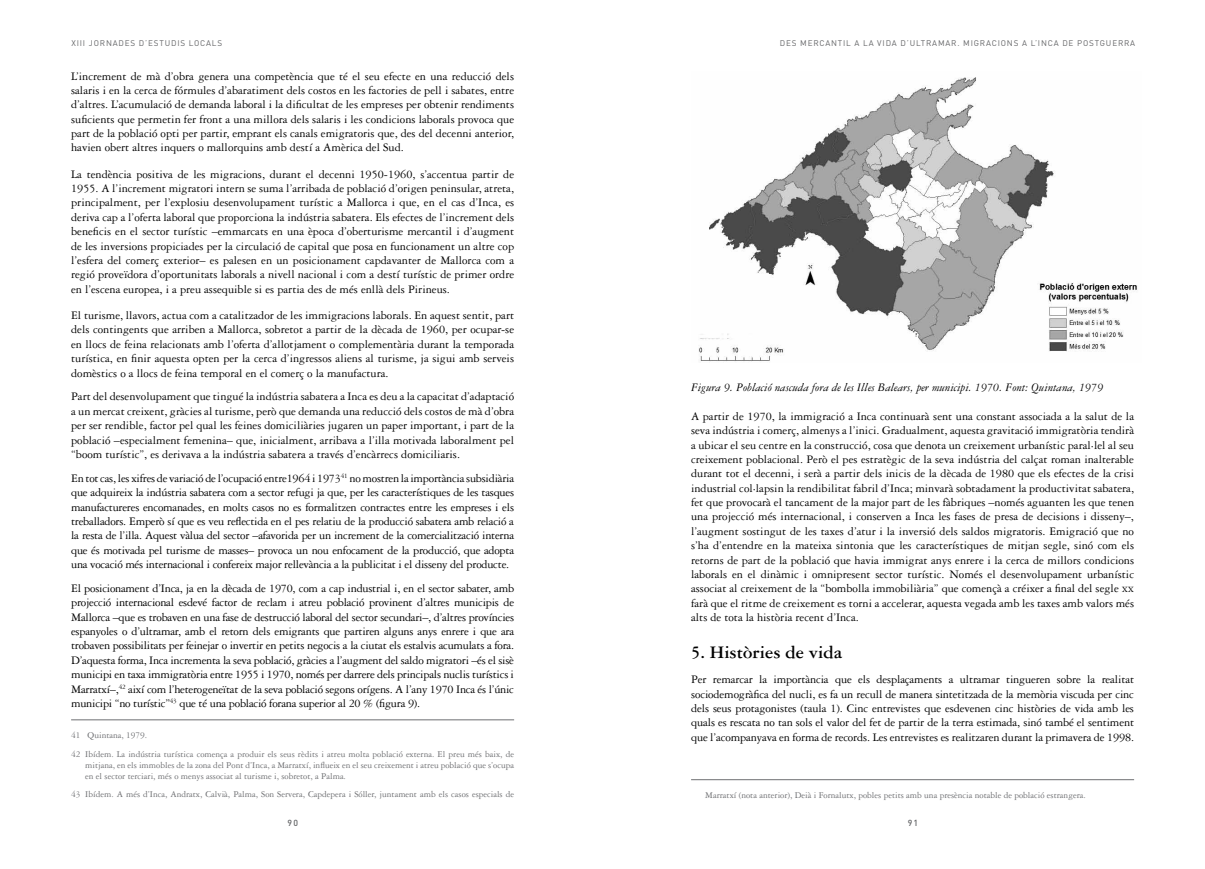
<style>
.page{position:relative;width:1205px;height:869px;background:#fff}
.page>*{position:absolute;margin:0;border:0;box-sizing:border-box;transform-origin:0 0}
.t1{font:700 18.75px "Garamond Three";color:#000}
.t2{font:12.25px/14.4px "Garamond Three";color:#000;text-align:justify}
.t3{font:italic 12.25px "Garamond Three";color:#000}
.t4{font:9.38px/18.4px "Garamond Three";color:#6d6e71}
.t5{font:500 8.75px "DIN";color:#636466}
.t6{font:8.12px "DIN";letter-spacing:.1em;color:#636466}
.s1{font-size:8.62px}
</style>
<div class="page">
<hr style="left:71px;top:719px;width:443px;height:1px;background:#6d6e71">
<hr style="left:691px;top:779px;width:443px;height:1px;background:#6d6e71">
<img style="left:699px;top:77px;width:438px;height:285px">
<p class="t6" style="left:71px;top:38px;width:152px">XIII JORNADES D’ESTUDIS LOCALS</p>
<p class="t6" style="left:780px;top:38px;width:7px">DES</p>
<p class="t6" style="left:800px;top:38px;width:15px">MERCANT</p>
<p class="t6" style="left:843px;top:38px;width:73px">IL A LA VIDA D’ULTRA</p>
<p class="t6" style="left:938px;top:38px;width:43px">MAR. MIGRAC</p>
<p class="t6" style="left:998px;top:38px;width:10px">IONS</p>
<p class="t6" style="left:1022px;top:38px;width:26px">A L’INCA</p>
<p class="t6" style="left:1062px;top:38px;width:28px">DE POSTGUERRA</p>
<p class="t2" style="left:71px;top:69px;width:444px">L’increment de mà d’obra genera una competència que té el seu efecte en una reducció dels salaris i en la cerca de fórmules d’abaratiment dels costos en les factories de pell i sabates, entre d’altres. L’acumulació de demanda laboral i la dificultat de les empreses per obtenir rendiments suficients que permetin fer front a una millora dels salaris i les condicions laborals provoca que part de la població opti per partir, emprant els canals emigratoris que, des del decenni anterior, havien obert altres inquers o mallorquins amb destí a Amèrica del Sud.</p>
<p class="t2" style="left:71px;top:167px;width:444px">La tendència positiva de les migracions, durant el decenni 1950-1960, s’accentua partir de 1955. A l’increment migratori intern se suma l’arribada de població d’origen peninsular, atreta, principalment, per l’explosiu desenvolupament turístic a Mallorca i que, en el cas d’Inca, es deriva cap a l’oferta laboral que proporciona la indústria sabatera. Els efectes de l’increment dels beneficis en el sector turístic –emmarcats en una època d’oberturisme mercantil i d’augment de les inversions propiciades per la circulació de capital que posa en funcionament un altre cop l’esfera del comerç exterior– es palesen en un posicionament capdavanter de Mallorca com a regió proveïdora d’oportunitats laborals a nivell nacional i com a destí turístic de primer ordre en l’escena europea, i a preu assequible si es partia des de més enllà dels Pirineus.</p>
<p class="t2" style="left:71px;top:308px;width:444px">El turisme, llavors, actua com a catalitzador de les immigracions laborals. En aquest sentit, part dels contingents que arriben a Mallorca, sobretot a partir de la dècada de 1960, per ocupar-se en llocs de feina relacionats amb l’oferta d’allotjament o complementària durant la temporada turística, en finir aquesta opten per la cerca d’ingressos aliens al turisme, ja sigui amb serveis domèstics o a llocs de feina temporal en el comerç o la manufactura.</p>
<p class="t2" style="left:71px;top:389px;width:444px">Part del desenvolupament que tingué la indústria sabatera a Inca es deu a la capacitat d’adaptació a un mercat creixent, gràcies al turisme, però que demanda una reducció dels costos de mà d’obra per ser rendible, factor pel qual les feines domiciliàries jugaren un paper important, i part de la població –especialment femenina– que, inicialment, arribava a l’illa motivada laboralment pel “boom turístic”, es derivava a la indústria sabatera a través d’encàrrecs domiciliaris.</p>
<p class="t2" style="left:71px;top:470px;width:444px">En tot cas, les xifres de variació de l’ocupació entre1964 i 1973<sup>41</sup> no mostren la importància subsidiària que adquireix la indústria sabatera com a sector refugi ja que, per les característiques de les tasques manufactureres encomanades, en molts casos no es formalitzen contractes entre les empreses i els treballadors. Emperò sí que es veu reflectida en el pes relatiu de la producció sabatera amb relació a la resta de l’illa. Aquest vàlua del sector –afavorida per un increment de la comercialització interna que és motivada pel turisme de masses– provoca un nou enfocament de la producció, que adopta una vocació més internacional i confereix major rellevància a la publicitat i el disseny del producte.</p>
<p class="t2" style="left:71px;top:580px;width:445px">El posicionament d’Inca, ja en la dècada de 1970, com a cap industrial i, en el sector sabater, amb projecció internacional esdevé factor de reclam i atreu població provinent d’altres municipis de Mallorca –que es trobaven en una fase de destrucció laboral del sector secundari–, d’altres províncies espanyoles o d’ultramar, amb el retorn dels emigrants que partiren alguns anys enrere i que ara trobaven possibilitats per feinejar o invertir en petits negocis a la ciutat els estalvis acumulats a fora.<br>D’aquesta forma, Inca incrementa la seva població, gràcies a l’augment del saldo migratori –és el sisè municipi en taxa immigratòria entre 1955 i 1970, només per darrere dels principals nuclis turístics i Marratxí–,<sup>42</sup> així com l’heterogeneïtat de la seva població segons orígens. A l’any 1970 Inca és l’únic municipi “no turístic”<sup>43</sup> que té una població forana superior al 20 % (figura 9).</p>
<p class="t4" style="left:71px;top:725px;width:444px">41 Quintana, 1979.<br>42 Ibídem. La indústria turística comença a produir els seus rèdits i atreu molta població externa. El preu més baix, de</p>
<p class="t4" style="left:85px;top:759px;width:430px;line-height:11.2px">mitjana, en els immobles de la zona del Pont d’Inca, a Marratxí, influeix en el seu creixement i atreu població que s’ocupa en el sector terciari, més o menys associat al turisme i, sobretot, a Palma.</p>
<p class="t4" style="left:71px;top:785px;width:444px">43 Ibídem. A més d’Inca, Andratx, Calvià, Palma, Son Servera, Capdepera i Sóller, juntament amb els casos especials de</p>
<p class="t3" style="left:691px;top:380px;width:414px">Figura 9. Població nascuda fora de les Illes Balears, per municipi. 1970. Font: Quintana, 1979</p>
<p class="t2" style="left:691px;top:409px;width:444px">A partir de 1970, la immigració a Inca continuarà sent una constant associada a la salut de la seva indústria i comerç, almenys a l’inici. Gradualment, aquesta gravitació immigratòria tendirà a ubicar el seu centre en la construcció, cosa que denota un creixement urbanístic paral·lel al seu creixement poblacional. Però el pes estratègic de la seva indústria del calçat roman inalterable durant tot el decenni, i serà a partir dels inicis de la dècada de 1980 que els efectes de la crisi industrial col·lapsin la rendibilitat fabril d’Inca; minvarà sobtadament la productivitat sabatera, fet que provocarà el tancament de la major part de les fàbriques –només aguanten les que tenen una projecció més internacional, i conserven a Inca les fases de presa de decisions i disseny–, l’augment sostingut de les taxes d’atur i la inversió dels saldos migratoris. Emigració que no s’ha d’entendre en la mateixa sintonia que les característiques de mitjan segle, sinó com els retorns de part de la població que havia immigrat anys enrere i la cerca de millors condicions laborals en el dinàmic i omnipresent sector turístic. Només el desenvolupament urbanístic associat al creixement de la “bombolla immobiliària” que començà a créixer a final del segle <span class="s1">xx </span>farà que el ritme de creixement es torni a accelerar, aquesta vegada amb les taxes amb valors més alts de tota la història recent d’Inca.</p>
<h1 class="t1" style="left:691px;top:641px;width:153px">5. Històries de vida</h1>
<p class="t2" style="left:691px;top:672px;width:444px">Per remarcar la importància que els desplaçaments a ultramar tingueren sobre la realitat sociodemogràfica del nucli, es fa un recull de manera sintetitzada de la memòria viscuda per cinc dels seus protagonistes (taula 1). Cinc entrevistes que esdevenen cinc històries de vida amb les quals es rescata no tan sols el valor del fet de partir de la terra estimada, sinó també el sentiment que l’acompanyava en forma de records. Les entrevistes es realitzaren durant la primavera de 1998.</p>
<p class="t4" style="left:705px;top:785px;width:382px">Marratxí (nota anterior), Deià i Fornalutx, pobles petits amb una presència notable de població estrangera.</p>
<p class="t5" style="left:287px;top:816px;width:12px">90</p>
<p class="t5" style="left:908px;top:816px;width:12px">91</p>
</div>
